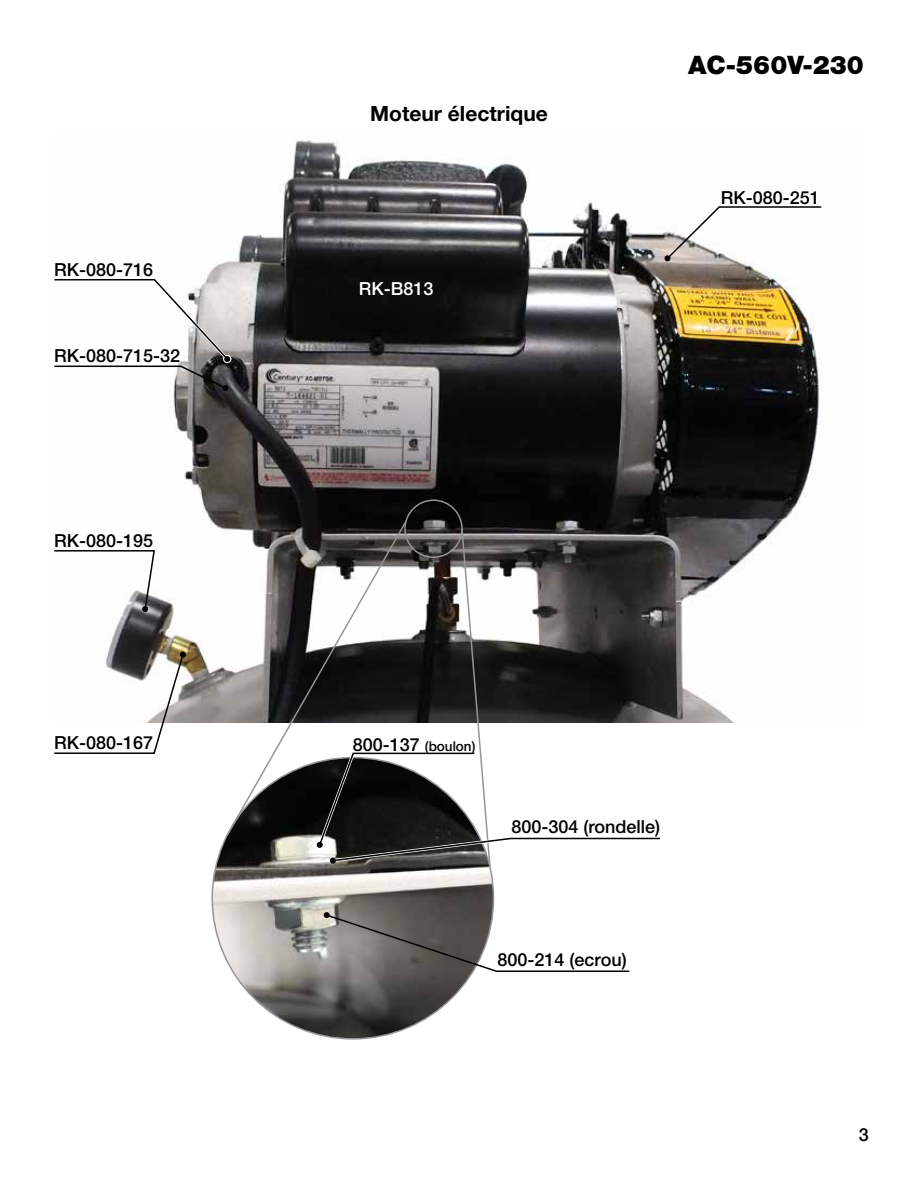
<style>
.page{position:relative;width:918px;height:1188px;background:#fff}
.page>*{position:absolute;margin:0;border:0;box-sizing:border-box;transform-origin:0 0}
.t1{font:900 25.5px "Helvetica Neue";color:#000}
.t2{font:700 21px "Helvetica Neue";color:#000}
.t3{font:500 18px "Helvetica Neue";color:#000}
.t4{font:500 18px "Helvetica Neue";color:#fff}
.t5{font:500 13.5px "Helvetica Neue";color:#000}
.s1{font-size:18px}
</style>
<div class="page">
<img style="left:106px;top:140px;width:717px;height:583px">
<img style="left:212px;top:758px;width:282px;height:281px;border-radius:141px">
<div style="left:404px;top:500px;width:59px;height:58px;border:2px solid #939598;border-radius:50%"></div>
<svg style="left:225px;top:519px;width:183px;height:318px"></svg>
<svg style="left:664px;top:206px;width:159px;height:55px"></svg>
<svg style="left:54px;top:549px;width:102px;height:63px"></svg>
<svg style="left:54px;top:652px;width:132px;height:102px"></svg>
<svg style="left:54px;top:277px;width:179px;height:114px"></svg>
<svg style="left:324px;top:912px;width:306px;height:61px"></svg>
<svg style="left:315px;top:528px;width:347px;height:340px"></svg>
<p class="t3" style="left:54px;top:259px;width:101px">RK-080-716</p>
<p class="t3" style="left:54px;top:345px;width:128px">RK-080-715-32</p>
<p class="t3" style="left:54px;top:529px;width:101px">RK-080-195</p>
<p class="t3" style="left:54px;top:732px;width:101px">RK-080-167</p>
<p class="t2" style="left:370px;top:101px;width:179px">Moteur électrique</p>
<p class="t4" style="left:359px;top:278px;width:76px">RK-B813</p>
<h1 class="t1" style="left:688px;top:49px;width:177px">AC-560V-230</h1>
<p class="t3" style="left:721px;top:187px;width:101px">RK-080-251</p>
<p class="t5" style="left:353px;top:738px;width:124px"><span class="s1">800-137</span> (boulon)</p>
<p class="t3" style="left:512px;top:815px;width:150px">800-304 (rondelle)</p>
<p class="t3" style="left:498px;top:949px;width:131px">800-214 (ecrou)</p>
<p class="t3" style="left:859px;top:1124px;width:12px">3</p>
</div>
